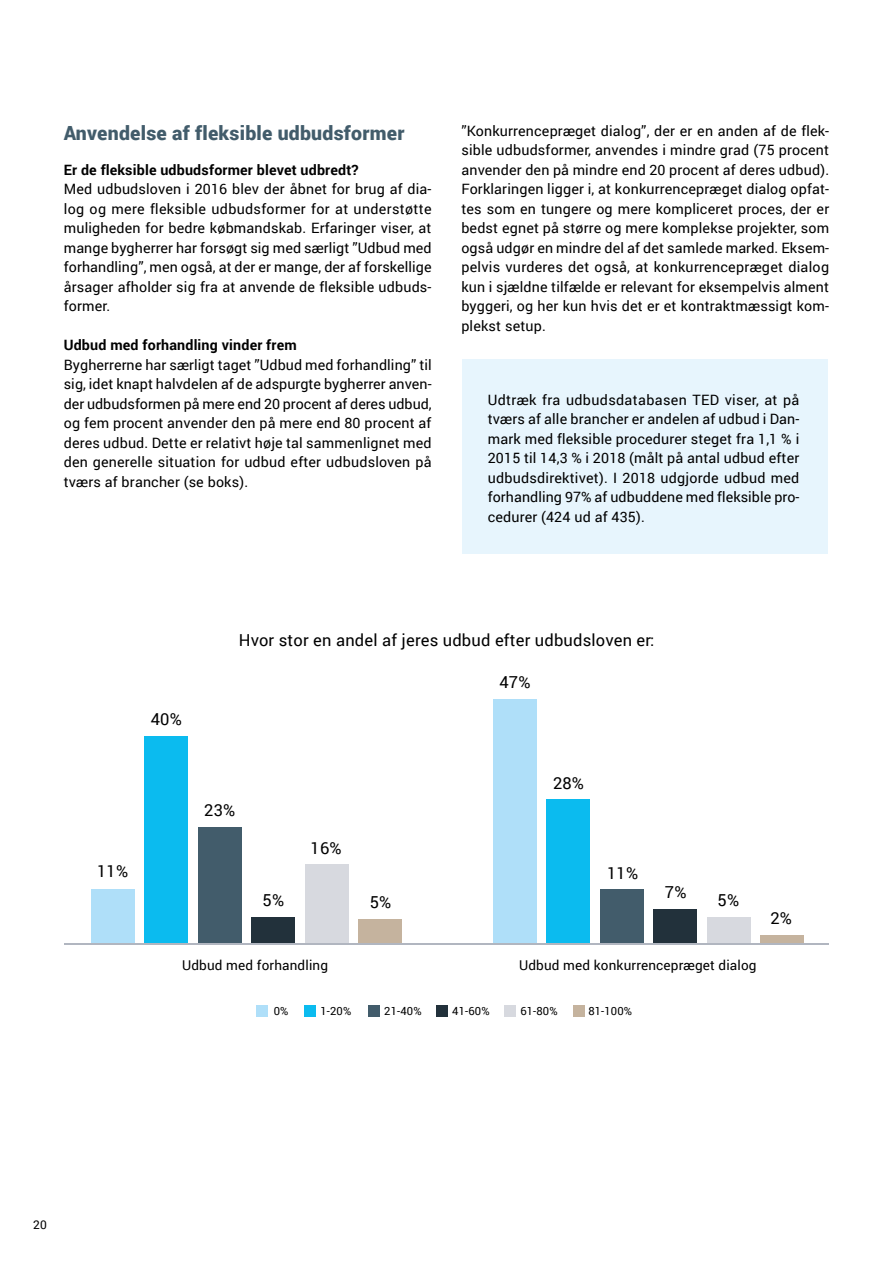
<style>
.page{position:relative;width:893px;height:1263px;background:#fff}
.page>*{position:absolute;margin:0;border:0;box-sizing:border-box;transform-origin:0 0}
.t1{font:900 19.5px "Roboto";letter-spacing:.01em;color:#425c6b}
.t2{font:16.5px "Roboto";letter-spacing:.01em;color:#000}
.t3{font:14.25px/19.5px "Roboto";letter-spacing:.01em;color:#000;text-align:justify}
.t4{font:700 14.25px "Roboto";letter-spacing:.015em;color:#000}
.t5{font:13.5px "Roboto";letter-spacing:.01em;color:#000}
.t6{font:12px "Roboto";color:#020203}
.t7{font:11.25px "Roboto";letter-spacing:.01em;color:#000}
</style>
<div class="page">
<div style="left:91px;top:890px;width:44px;height:54px;background:#afdff9"></div>
<div style="left:145px;top:736px;width:43px;height:208px;background:#0bbbef"></div>
<div style="left:198px;top:827px;width:44px;height:117px;background:#425c6b"></div>
<div style="left:252px;top:917px;width:43px;height:27px;background:#22313b"></div>
<div style="left:305px;top:864px;width:43px;height:80px;background:#d7d9df"></div>
<div style="left:359px;top:919px;width:43px;height:25px;background:#c5b39e"></div>
<div style="left:493px;top:700px;width:43px;height:244px;background:#afdff9"></div>
<div style="left:547px;top:799px;width:43px;height:145px;background:#0bbbef"></div>
<div style="left:600px;top:890px;width:43px;height:54px;background:#425c6b"></div>
<div style="left:653px;top:909px;width:44px;height:35px;background:#22313b"></div>
<div style="left:707px;top:917px;width:43px;height:27px;background:#d7d9df"></div>
<div style="left:760px;top:935px;width:44px;height:9px;background:#c5b39e"></div>
<hr style="left:64px;top:943px;width:764px;height:2px;background:#b1b6c0">
<div style="left:256px;top:1005px;width:11px;height:11px;background:#afdff9"></div>
<div style="left:305px;top:1005px;width:11px;height:11px;background:#0bbbef"></div>
<div style="left:368px;top:1005px;width:11px;height:11px;background:#425c6b"></div>
<div style="left:436px;top:1005px;width:12px;height:11px;background:#22313b"></div>
<div style="left:505px;top:1005px;width:11px;height:11px;background:#d7d9df"></div>
<div style="left:573px;top:1005px;width:11px;height:11px;background:#c5b39e"></div>
<div style="left:462px;top:359px;width:366px;height:195px;background:#e7f5fd"></div>
<h1 class="t1" style="left:64px;top:119px;width:342px">Anvendelse af fleksible udbudsformer</h1>
<p class="t4" style="left:64px;top:160px;width:296px">Er de fleksible udbudsformer blevet udbredt?</p>
<p class="t3" style="left:64px;top:179px;width:369px">Med udbudsloven i 2016 blev der åbnet for brug af dia&shy;log og mere fleksible udbudsformer for at understøtte muligheden for bedre købmandskab. Erfaringer viser, at mange bygherrer har forsøgt sig med særligt ”Udbud med forhandling”, men også, at der er mange, der af forskellige årsager afholder sig fra at anvende de fleksible udbuds&shy;former.</p>
<p class="t4" style="left:64px;top:335px;width:234px">Udbud med forhandling vinder frem</p>
<p class="t3" style="left:64px;top:354px;width:369px">Bygherrerne har særligt taget ”Udbud med forhandling” til sig, idet knapt halvdelen af de adspurgte bygherrer anven&shy;der udbudsformen på mere end 20 procent af deres udbud, og fem procent anvender den på mere end 80 procent af deres udbud. Dette er relativt høje tal sammenlignet med den generelle situation for udbud efter udbudsloven på tværs af brancher (se boks).</p>
<p class="t3" style="left:461px;top:120px;width:369px">”Konkurrencepræget dialog”, der er en anden af de flek&shy;sible udbudsformer, anvendes i mindre grad (75 procent anvender den på mindre end 20 procent af deres udbud).<br>Forklaringen ligger i, at konkurrencepræget dialog opfat&shy;tes som en tungere og mere kompliceret proces, der er bedst egnet på større og mere komplekse projekter, som også udgør en mindre del af det samlede marked. Eksem&shy;pelvis vurderes det også, at konkurrencepræget dialog kun i sjældne tilfælde er relevant for eksempelvis alment byggeri, og her kun hvis det er et kontraktmæssigt kom&shy;plekst setup.</p>
<p class="t3" style="left:488px;top:389px;width:313px">Udtræk fra udbudsdatabasen TED viser, at på tværs af alle brancher er andelen af udbud i Dan&shy;mark med fleksible procedurer steget fra 1,1 % i 2015 til 14,3 % i 2018 (målt på antal udbud efter udbudsdirektivet). I 2018 udgjorde udbud med forhandling 97% af udbuddene med fleksible pro&shy;cedurer (424 ud af 435).</p>
<p class="t2" style="left:239px;top:628px;width:417px">Hvor stor en andel af jeres udbud efter udbudsloven er:</p>
<p class="t2" style="left:97px;top:860px;width:33px">11%</p>
<p class="t2" style="left:151px;top:707px;width:33px">40%</p>
<p class="t2" style="left:499px;top:671px;width:33px">47%</p>
<p class="t2" style="left:204px;top:798px;width:33px">23%</p>
<p class="t2" style="left:263px;top:889px;width:23px">5%</p>
<p class="t2" style="left:311px;top:836px;width:33px">16%</p>
<p class="t2" style="left:553px;top:771px;width:33px">28%</p>
<p class="t2" style="left:607px;top:862px;width:33px">11%</p>
<p class="t2" style="left:665px;top:880px;width:23px">7%</p>
<p class="t2" style="left:370px;top:890px;width:23px">5%</p>
<p class="t2" style="left:718px;top:889px;width:23px">5%</p>
<p class="t5" style="left:182px;top:955px;width:148px">Udbud med forhandling</p>
<p class="t5" style="left:519px;top:955px;width:239px">Udbud med konkurrencepræget dialog</p>
<p class="t7" style="left:274px;top:1002px;width:16px">0%</p>
<p class="t7" style="left:320px;top:1002px;width:32px">1-20%</p>
<p class="t7" style="left:384px;top:1002px;width:39px">21-40%</p>
<p class="t7" style="left:452px;top:1002px;width:39px">41-60%</p>
<p class="t7" style="left:520px;top:1002px;width:39px">61-80%</p>
<p class="t7" style="left:588px;top:1002px;width:45px">81-100%</p>
<p class="t2" style="left:770px;top:906px;width:23px">2%</p>
<p class="t6" style="left:33px;top:1216px;width:15px">20</p>
</div>
